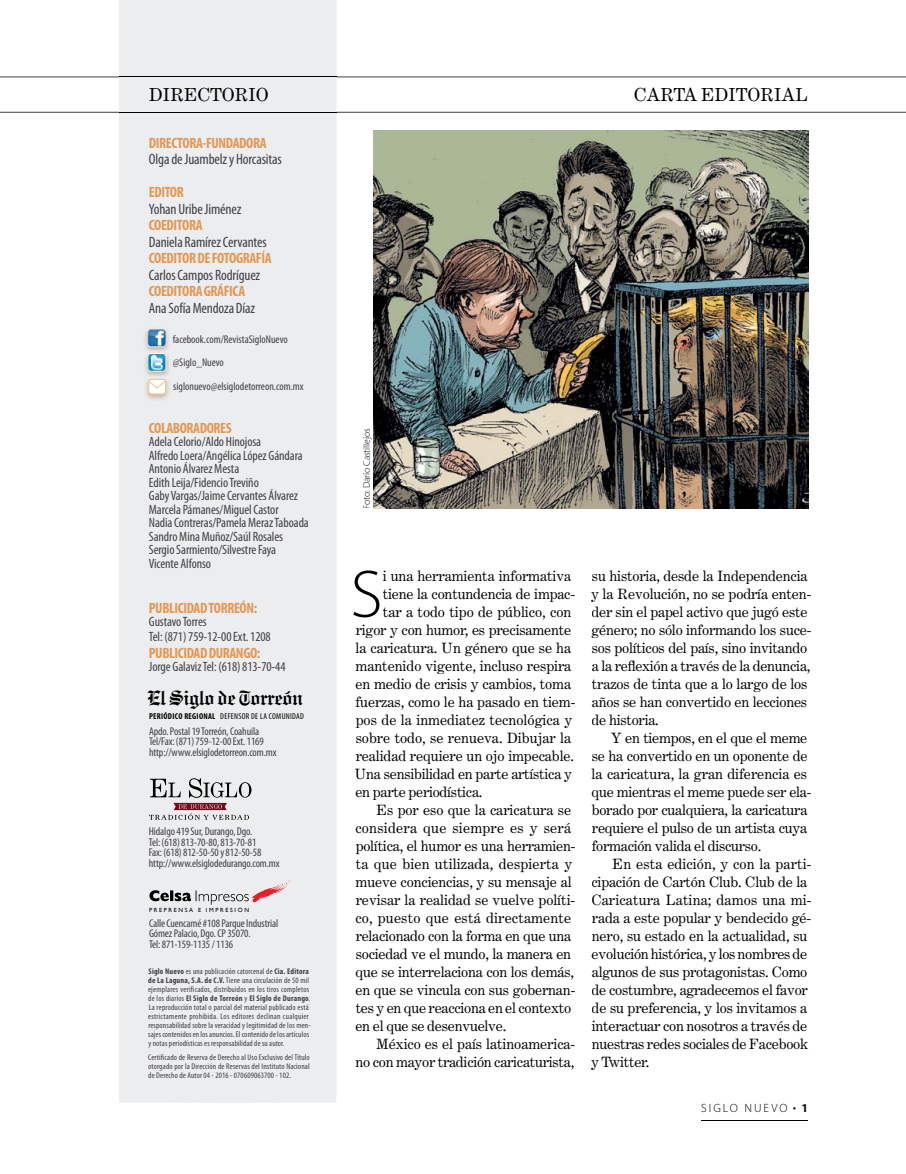
<style>
.page{position:relative;width:906px;height:1174px;background:#fff}
.page>*{position:absolute;margin:0;border:0;box-sizing:border-box;transform-origin:0 0}
.t1{font:300 67.65px "Myriad Pro";color:#000}
.t2{font:700 20.55px "Engravers Old English BT";letter-spacing:-.015em;color:#000;scale:.88 1}
.t3{font:18px "Century Expanded";letter-spacing:-.02em;color:#000}
.t4{font:700 condensed 15px "Myriad Pro";letter-spacing:-.025em;color:#e29856}
.t5{font:condensed 15px "Myriad Pro";letter-spacing:-.01em;color:#414042}
.t6{font:14.25px/18px "Century Expanded";letter-spacing:-.015em;color:#000}
.t7{font:14.25px "Century Expanded";letter-spacing:.01em;color:#000}
.t8{font:14.25px "Century Expanded";letter-spacing:.015em;color:#000}
.t9{font:condensed 13.5px/13.5px "Myriad Pro";letter-spacing:-.005em;color:#414042}
.t10{font:300 12px "Myriad Pro";letter-spacing:.17em;color:#000}
.t11{font:condensed 11.25px/10.5px "Myriad Pro";letter-spacing:-.01em;color:#414042}
.t12{font:300 9.75px "Myriad Pro";letter-spacing:-.01em;color:#000}
.t13{font:condensed 8.55px "Myriad Pro";letter-spacing:.035em;color:#000}
.t14{font:condensed 8.25px/9px "Myriad Pro";letter-spacing:.015em;color:#414042}
.t15{font:6px "Gill Sans";letter-spacing:.28em;color:#000}
.s1{font-weight:700}
.s2{font-family:"Farnham Display Reg Ital Swash";font-weight:400;font-size:9px}
</style>
<div class="page">
<div style="left:119px;top:0;width:217px;height:1103px;background:#ecedee"></div>
<hr style="left:336px;top:112px;width:570px;height:1px;background:#000">
<hr style="left:0;top:112px;width:119px;height:1px;background:#000">
<hr style="left:119px;top:112px;width:217px;height:1px;background:#000">
<hr style="left:336px;top:77px;width:570px;height:1px;background:#000">
<hr style="left:0;top:77px;width:119px;height:1px;background:#000">
<hr style="left:119px;top:77px;width:217px;height:1px;background:#000">
<div style="left:148px;top:690px;width:154px;height:19px;background:#ecedee"></div>
<div style="left:149px;top:712px;width:66px;height:7px;background:#ecedee"></div>
<div style="left:216px;top:713px;width:87px;height:6px;background:#ecedee"></div>
<svg style="left:149px;top:880px;width:142px;height:24px"></svg>
<div style="left:149px;top:907px;width:100px;height:5px;background:#ecedee"></div>
<svg style="left:149px;top:778px;width:102px;height:42px"></svg>
<img style="left:143px;top:327px;width:28px;height:74px">
<img style="left:148px;top:354px;width:19px;height:17px">
<img style="left:143px;top:350px;width:28px;height:3px">
<svg style="left:148px;top:353px;width:19px;height:1px"></svg>
<img style="left:147px;top:329px;width:19px;height:18px">
<img style="left:144px;top:376px;width:27px;height:2px">
<div style="left:149px;top:379px;width:16px;height:15px;background:#fff;border-radius:3px"></div>
<div style="left:148px;top:379px;width:18px;height:15px;border:1px solid #f0c69f;border-radius:3px"></div>
<svg style="left:148px;top:380px;width:19px;height:9px"></svg>
<div style="left:150px;top:88px;width:118px;height:14px;background:#ecedee"></div>
<hr style="left:701px;top:1120px;width:107px;height:1px;background:#000">
<img style="left:373px;top:131px;width:435px;height:378px">
<p class="t3" style="left:149px;top:84px;width:121px">DIRECTORIO</p>
<p class="t3" style="left:634px;top:84px;width:176px">CARTA EDITORIAL</p>
<p class="t4" style="left:149px;top:133px;width:119px">DIRECTORA-FUNDADORA</p>
<p class="t5" style="left:149px;top:150px;width:134px">Olga de Juambelz y Horcasitas</p>
<p class="t4" style="left:149px;top:183px;width:37px">EDITOR</p>
<p class="t5" style="left:149px;top:200px;width:94px">Yohan Uribe Jiménez</p>
<p class="t4" style="left:149px;top:216px;width:55px">COEDITORA</p>
<p class="t5" style="left:149px;top:233px;width:119px">Daniela Ramírez Cervantes</p>
<p class="t4" style="left:149px;top:249px;width:124px">COEDITOR DE FOTOGRAFÍA</p>
<p class="t5" style="left:149px;top:266px;width:113px">Carlos Campos Rodríguez</p>
<p class="t4" style="left:149px;top:282px;width:98px">COEDITORA GRÁFICA</p>
<p class="t5" style="left:149px;top:299px;width:108px">Ana Sofía Mendoza Díaz</p>
<p class="t11" style="left:173px;top:327px;width:132px;line-height:23.7px">facebook.com/RevistaSigloNuevo @Siglo_Nuevo siglonuevo@elsiglodetorreon.com.mx</p>
<p class="t4" style="left:149px;top:418px;width:84px">COLABORADORES</p>
<p class="t9" style="left:149px;top:435px;width:161px">Adela Celorio/Aldo Hinojosa<br>Alfredo Loera/Angélica López Gándara<br>Antonio Álvarez Mesta<br>Edith Leija/Fidencio Treviño<br>Gaby Vargas/Jaime Cervantes Álvarez<br>Marcela Pámanes/Miguel Castor<br>Nadia Contreras/Pamela Meraz Taboada<br>Sandro Mina Muñoz/Saúl Rosales<br>Sergio Sarmiento/Silvestre Faya<br>Vicente Alfonso</p>
<p class="t4" style="left:149px;top:598px;width:110px">PUBLICIDAD TORREÓN:</p>
<p class="t9" style="left:149px;top:614px;width:123px;line-height:15px">Gustavo Torres<br>Tel: (871) 759-12-00 Ext. 1208</p>
<p class="t4" style="left:149px;top:643px;width:113px">PUBLICIDAD DURANGO:</p>
<p class="t9" style="left:149px;top:660px;width:138px">Jorge Galaviz Tel: (618) 813-70-44</p>
<h2 class="t2" style="left:147px;top:685px;width:178px">El Siglo de Torreón</h2>
<p class="t13" style="left:149px;top:711px;width:156px"><span class="s1">PERIÓDICO REGIONAL</span> DEFENSOR DE LA COMUNIDAD</p>
<p class="t11" style="left:149px;top:725px;width:129px">Apdo. Postal 19 Torreón, Coahuila<br>Tel/Fax: (871) 759-12-00 Ext. 1169 http://www.elsiglodetorreon.com.mx</p>
<p class="t11" style="left:149px;top:826px;width:132px">Hidalgo 419 Sur, Durango, Dgo.<br>Tel: (618) 813-70-80, 813-70-81<br>Fax: (618) 812-50-50 y 812-50-58 http://www.elsiglodedurango.com.mx</p>
<p class="t15" style="left:149px;top:906px;width:102px">PREPRENSA E IMPRESIÓN</p>
<p class="t11" style="left:149px;top:917px;width:131px">Calle Cuencamé #108 Parque Industrial<br>Gómez Palacio, Dgo. CP 35070.<br>Tel: 871-159-1135 / 1136</p>
<p class="t14" style="left:148px;top:966px;width:164px"><span class="s1">Siglo Nuevo</span> es una publicación catorcenal de <span class="s1">Cia. Editora de La Laguna, S.A. de C.V.</span> Tiene una circulación de 50 mil ejemplares verificados, distribuidos en los tiros completos de los diarios <span class="s1">El Siglo de Torreón</span> y <span class="s1">El Siglo de Durango</span>.<br>La reproducción total o parcial del material publicado está estrictamente prohibida. Los editores declinan cualquier responsabilidad sobre la veracidad y legitimidad de los men&shy;sajes contenidos en los anuncios. El contenido de los artículos y notas periodísticas es responsabilidad de su autor.</p>
<p class="t14" style="left:148px;top:1052px;width:163px;text-align:justify">Certificado de Reserva de Derecho al Uso Exclusivo del Título otorgado por la Dirección de Reservas del Instituto Nacional de Derecho de Autor 04 - 2016 - 070609063700 - 102.</p>
<p class="t12" style="left:361px;top:509px;width:82px;rotate:-90deg">Foto: Darío Castillejos</p>
<h1 class="t1" style="left:350px;top:557px;width:34px">S</h1>
<p class="t6" style="left:383px;top:566px;width:190px">i una herramienta informativa</p>
<p class="t6" style="left:383px;top:584px;width:194px">tiene la contundencia de impac-</p>
<p class="t6" style="left:383px;top:602px;width:190px">tar a todo tipo de público, con</p>
<p class="t6" style="left:356px;top:620px;width:217px">rigor y con humor, es precisamente</p>
<p class="t6" style="left:355px;top:638px;width:217px">la caricatura. Un género que se ha</p>
<p class="t6" style="left:356px;top:656px;width:217px">mantenido vigente, incluso respira</p>
<p class="t6" style="left:355px;top:674px;width:217px">en medio de crisis y cambios, toma</p>
<p class="t6" style="left:356px;top:692px;width:221px">fuerzas, como le ha pasado en tiem-</p>
<p class="t6" style="left:356px;top:710px;width:218px">pos de la inmediatez tecnológica y</p>
<p class="t6" style="left:356px;top:728px;width:217px">sobre todo, se renueva. Dibujar la</p>
<p class="t6" style="left:356px;top:746px;width:220px">realidad requiere un ojo impecable.</p>
<p class="t6" style="left:354px;top:764px;width:219px">Una sensibilidad en parte artística y</p>
<p class="t6" style="left:355px;top:782px;width:129px">en parte periodística.</p>
<p class="t6" style="left:376px;top:800px;width:197px">Es por eso que la caricatura se</p>
<p class="t8" style="left:355px;top:819px;width:217px">considera que siempre es y será</p>
<p class="t6" style="left:356px;top:836px;width:221px">política, el humor es una herramien-</p>
<p class="t7" style="left:356px;top:855px;width:218px">ta que bien utilizada, despierta y</p>
<p class="t6" style="left:356px;top:872px;width:217px">mueve conciencias, y su mensaje al</p>
<p class="t6" style="left:356px;top:890px;width:221px">revisar la realidad se vuelve políti-</p>
<p class="t7" style="left:355px;top:909px;width:217px">co, puesto que está directamente</p>
<p class="t6" style="left:356px;top:926px;width:217px">relacionado con la forma en que una</p>
<p class="t6" style="left:356px;top:944px;width:217px">sociedad ve el mundo, la manera en</p>
<p class="t6" style="left:355px;top:962px;width:220px">que se interrelaciona con los demás,</p>
<p class="t6" style="left:355px;top:980px;width:221px">en que se vincula con sus gobernan-</p>
<p class="t6" style="left:356px;top:998px;width:217px">tes y en que reacciona en el contexto</p>
<p class="t6" style="left:355px;top:1016px;width:152px">en el que se desenvuelve.</p>
<p class="t6" style="left:376px;top:1034px;width:201px">México es el país latinoamerica-</p>
<p class="t6" style="left:356px;top:1052px;width:220px">no con mayor tradición caricaturista,</p>
<p class="t6" style="left:591px;top:566px;width:222px">su historia, desde la Independencia y la Revolución, no se podría enten&shy;der sin el papel activo que jugó este género; no sólo informando los suce&shy;sos políticos del país, sino invitando a la reflexión a través de la denuncia, trazos de tinta que a lo largo de los años se han convertido en lecciones de historia.</p>
<p class="t6" style="left:591px;top:728px;width:221px;text-indent:19px">Y en tiempos, en el que el meme se ha convertido en un oponente de la caricatura, la gran diferencia es que mientras el meme puede ser ela&shy;borado por cualquiera, la caricatura requiere el pulso de un artista cuya formación valida el discurso.</p>
<p class="t6" style="left:591px;top:854px;width:222px;text-indent:21px">En esta edición, y con la parti&shy;cipación de Cartón Club. Club de la<br>Caricatura Latina; damos una mi&shy;rada a este popular y bendecido gé&shy;nero, su estado en la actualidad, su evolución histórica, y los nombres de algunos de sus protagonistas. Como de costumbre, agradecemos el favor de su preferencia, y los invitamos a interactuar con nosotros a través de nuestras redes sociales de Facebook y Twitter.</p>
<p class="t10" style="left:701px;top:1101px;width:108px">SIGLO NUEVO <span class="s2">•</span> <span class="s1">1</span></p>
</div>
